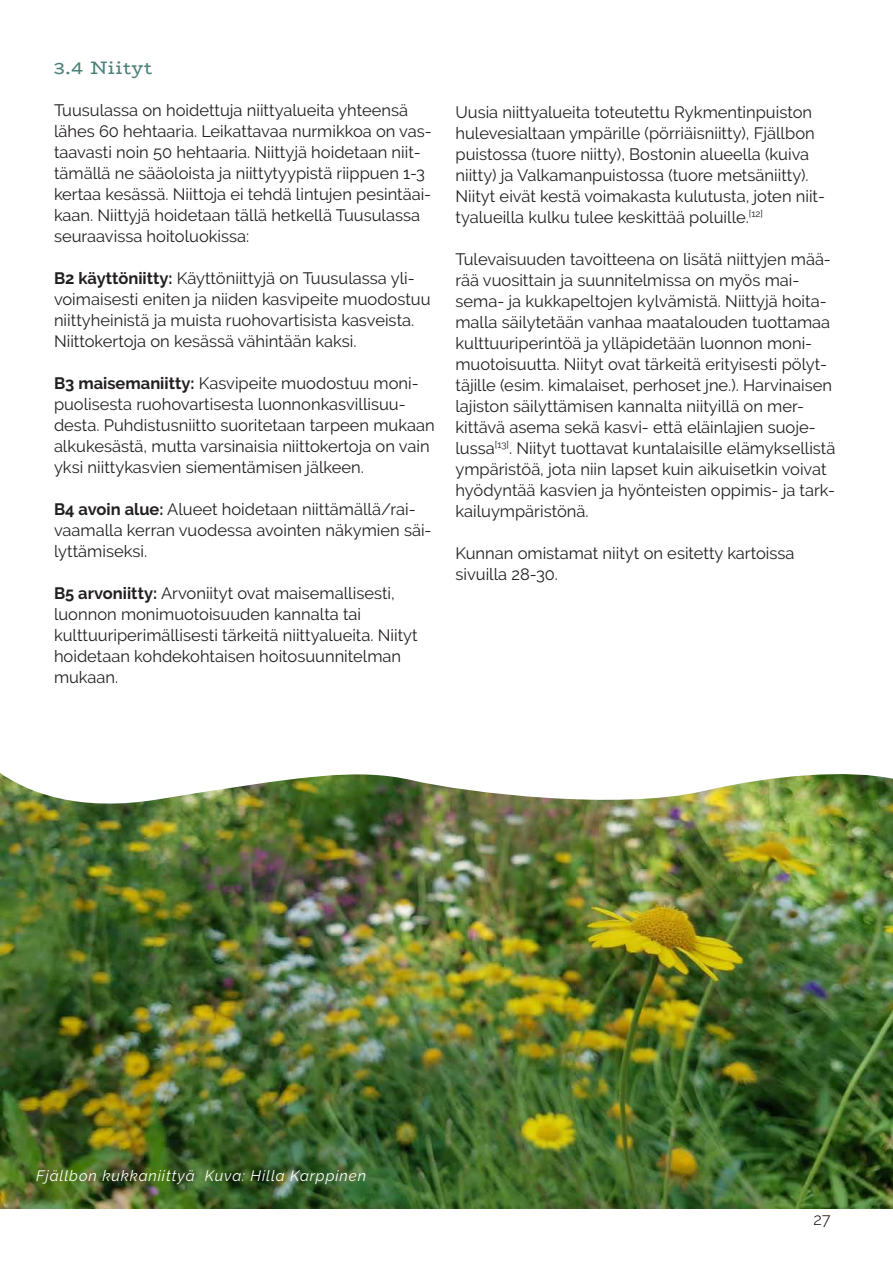
<style>
.page{position:relative;width:893px;height:1263px;background:#fff}
.page>*{position:absolute;margin:0;border:0;box-sizing:border-box;transform-origin:0 0}
.t1{font:18px "Bio Rhyme";letter-spacing:.05em;color:#488279}
.t2{font:16.5px/21px "Raleway";color:#231f20}
.t3{font:300 16.5px "Raleway";color:#130003}
.taulukko{font:italic 15px "Raleway";letter-spacing:.06em;color:#fff}
.s1{font-weight:700}
</style>
<div class="page">
<img style="left:0;top:773px;width:893px;height:436px">
<h2 class="t1" style="left:54px;top:54px;width:100px">3.4 Niityt</h2>
<p class="t2" style="left:54px;top:100px;width:379px">Tuusulassa on hoidettuja niittyalueita yhteensä lähes 60 hehtaaria. Leikattavaa nurmikkoa on vas&shy;taavasti noin 50 hehtaaria. Niittyjä hoidetaan niit&shy;tämällä ne sääoloista ja niittytyypistä riippuen 1-3 kertaa kesässä. Niittoja ei tehdä lintujen pesintäai&shy;kaan. Niittyjä hoidetaan tällä hetkellä Tuusulassa seuraavissa hoitoluokissa:</p>
<p class="t2" style="left:54px;top:268px;width:378px"><span class="s1">B2 käyttöniitty:</span> Käyttöniittyjä on Tuusulassa yli&shy;voimaisesti eniten ja niiden kasvipeite muodostuu niittyheinistä ja muista ruohovartisista kasveista.<br>Niittokertoja on kesässä vähintään kaksi.</p>
<p class="t2" style="left:54px;top:373px;width:382px"><span class="s1">B3 maisemaniitty:</span> Kasvipeite muodostuu moni&shy;puolisesta ruohovartisesta luonnonkasvillisuu&shy;desta. Puhdistusniitto suoritetaan tarpeen mukaan alkukesästä, mutta varsinaisia niittokertoja on vain yksi niittykasvien siementämisen jälkeen.</p>
<p class="t2" style="left:54px;top:499px;width:379px"><span class="s1">B4 avoin alue:</span> Alueet hoidetaan niittämällä/rai&shy;vaamalla kerran vuodessa avointen näkymien säi&shy;lyttämiseksi.</p>
<p class="t2" style="left:54px;top:583px;width:342px"><span class="s1">B5 arvoniitty:</span> Arvoniityt ovat maisemallisesti, luonnon monimuotoisuuden kannalta tai</p>
<p class="t2" style="left:54px;top:625px;width:365px">kulttuuriperimällisesti tärkeitä niittyalueita. Niityt hoidetaan kohdekohtaisen hoitosuunnitelman mukaan.</p>
<p class="t2" style="left:455px;top:101px;width:371px">Uusia niittyalueita toteutettu Rykmentinpuiston hulevesialtaan ympärille (pörriäisniitty), Fjällbon puistossa (tuore niitty), Bostonin alueella (kuiva niitty) ja Valkamanpuistossa (tuore metsäniitty).<br>Niityt eivät kestä voimakasta kulutusta, joten niit&shy;tyalueilla kulku tulee keskittää poluille.<sup>[12]</sup></p>
<p class="t2" style="left:455px;top:248px;width:381px">Tulevaisuuden tavoitteena on lisätä niittyjen mää&shy;rää vuosittain ja suunnitelmissa on myös mai&shy;sema- ja kukkapeltojen kylvämistä. Niittyjä hoita&shy;malla säilytetään vanhaa maatalouden tuottamaa kulttuuriperintöä ja ylläpidetään luonnon moni&shy;muotoisuutta. Niityt ovat tärkeitä erityisesti pölyt&shy;täjille (esim. kimalaiset, perhoset jne.). Harvinaisen lajiston säilyttämisen kannalta niityillä on mer&shy;kittävä asema sekä kasvi- että eläinlajien suoje&shy;lussa<sup>[13]</sup>. Niityt tuottavat kuntalaisille elämyksellistä ympäristöä, jota niin lapset kuin aikuisetkin voivat hyödyntää kasvien ja hyönteisten oppimis- ja tark&shy;kailuympäristönä.</p>
<p class="t2" style="left:455px;top:542px;width:341px">Kunnan omistamat niityt on esitetty kartoissa sivuilla 28-30.</p>
<p class="taulukko" style="left:36px;top:1167px;width:332px">Fjällbon kukkaniittyä Kuva: Hilla Karppinen</p>
<p class="t3" style="left:813px;top:1209px;width:19px">27</p>
</div>
